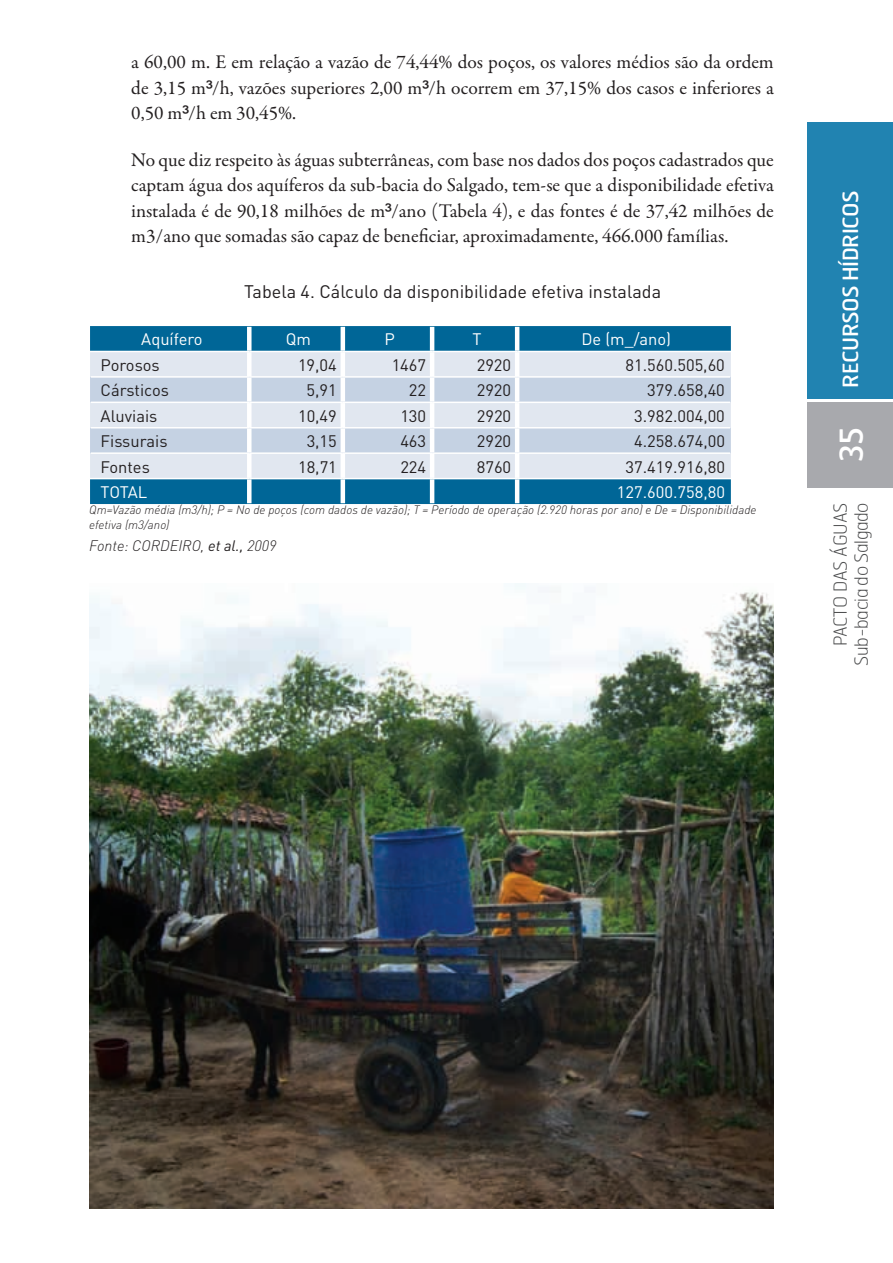
<style>
.page{position:relative;width:893px;height:1263px;background:#fff}
.page>*{position:absolute;margin:0;border:0;box-sizing:border-box;transform-origin:0 0}
.t1{font:31.5px "Hermes";color:#fff}
.t2{font:21px "Hermes";letter-spacing:-.02em;color:#fff}
.t3{font:19.5px/25.5px "Garamond Premr Pro";color:#231f20;text-align:justify}
.t4{font:18px "DIN";color:#231f20}
.t5{font:100 18px/21px "Hermes";letter-spacing:-.02em;color:#4b4c4d;text-align:right}
.t6{font:16.5px "DIN";color:#231f20}
.t7{font:16.5px "DIN";color:#fff}
.t8{font:italic 300 15px "DIN";color:#231f20}
.t9{font:italic 300 12px/14.4px "DIN";color:#231f20}
.s1{font-weight:400}
</style>
<div class="page">
<svg style="left:90px;top:326px;width:641px;height:178px;background:#046898"></svg>
<div style="left:90px;top:352px;width:641px;height:126px;background:#e1e7f0"></div>
<svg style="left:90px;top:377px;width:641px;height:76px;background:#cfd9e7"></svg>
<div style="left:247px;top:352px;width:5px;height:24px;background:#fff"></div>
<hr style="left:341px;top:352px;width:4px;height:24px;background:#fff">
<hr style="left:430px;top:352px;width:4px;height:24px;background:#fff">
<hr style="left:515px;top:352px;width:4px;height:24px;background:#fff">
<div style="left:247px;top:378px;width:5px;height:24px;background:#fff"></div>
<hr style="left:341px;top:378px;width:4px;height:24px;background:#fff">
<hr style="left:430px;top:378px;width:4px;height:24px;background:#fff">
<hr style="left:515px;top:378px;width:4px;height:24px;background:#fff">
<div style="left:247px;top:403px;width:5px;height:24px;background:#fff"></div>
<hr style="left:341px;top:403px;width:4px;height:24px;background:#fff">
<hr style="left:430px;top:403px;width:4px;height:24px;background:#fff">
<hr style="left:515px;top:403px;width:4px;height:24px;background:#fff">
<div style="left:247px;top:428px;width:5px;height:24px;background:#fff"></div>
<hr style="left:341px;top:428px;width:4px;height:24px;background:#fff">
<hr style="left:430px;top:428px;width:4px;height:24px;background:#fff">
<hr style="left:515px;top:428px;width:4px;height:24px;background:#fff">
<div style="left:247px;top:454px;width:5px;height:24px;background:#fff"></div>
<hr style="left:341px;top:454px;width:4px;height:24px;background:#fff">
<hr style="left:430px;top:454px;width:4px;height:24px;background:#fff">
<hr style="left:515px;top:454px;width:4px;height:24px;background:#fff">
<hr style="left:91px;top:376px;width:158px;height:2px;background:#fff">
<hr style="left:249px;top:376px;width:94px;height:2px;background:#fff">
<hr style="left:343px;top:376px;width:89px;height:2px;background:#fff">
<hr style="left:432px;top:376px;width:85px;height:2px;background:#fff">
<hr style="left:517px;top:376px;width:213px;height:2px;background:#fff">
<hr style="left:91px;top:402px;width:158px;height:1px;background:#fff">
<hr style="left:249px;top:402px;width:94px;height:1px;background:#fff">
<hr style="left:343px;top:402px;width:89px;height:1px;background:#fff">
<hr style="left:432px;top:402px;width:85px;height:1px;background:#fff">
<hr style="left:517px;top:402px;width:213px;height:1px;background:#fff">
<hr style="left:91px;top:427px;width:158px;height:1px;background:#fff">
<hr style="left:249px;top:427px;width:94px;height:1px;background:#fff">
<hr style="left:343px;top:427px;width:89px;height:1px;background:#fff">
<hr style="left:432px;top:427px;width:85px;height:1px;background:#fff">
<hr style="left:517px;top:427px;width:213px;height:1px;background:#fff">
<hr style="left:89px;top:351px;width:160px;height:1px;background:#fff">
<hr style="left:249px;top:351px;width:94px;height:1px;background:#fff">
<hr style="left:343px;top:351px;width:89px;height:1px;background:#fff">
<hr style="left:432px;top:351px;width:85px;height:1px;background:#fff">
<hr style="left:517px;top:351px;width:215px;height:1px;background:#fff">
<div style="left:247px;top:327px;width:5px;height:24px;background:#fff"></div>
<hr style="left:341px;top:327px;width:4px;height:24px;background:#fff">
<hr style="left:430px;top:327px;width:4px;height:24px;background:#fff">
<hr style="left:515px;top:327px;width:4px;height:24px;background:#fff">
<hr style="left:91px;top:452px;width:158px;height:2px;background:#fff">
<hr style="left:89px;top:478px;width:160px;height:1px;background:#fff">
<hr style="left:249px;top:452px;width:94px;height:2px;background:#fff">
<hr style="left:249px;top:478px;width:94px;height:1px;background:#fff">
<div style="left:247px;top:479px;width:5px;height:24px;background:#fff"></div>
<hr style="left:343px;top:452px;width:89px;height:2px;background:#fff">
<hr style="left:343px;top:478px;width:89px;height:1px;background:#fff">
<hr style="left:341px;top:479px;width:4px;height:24px;background:#fff">
<hr style="left:432px;top:452px;width:85px;height:2px;background:#fff">
<hr style="left:432px;top:478px;width:85px;height:1px;background:#fff">
<hr style="left:430px;top:479px;width:4px;height:24px;background:#fff">
<hr style="left:517px;top:452px;width:213px;height:2px;background:#fff">
<hr style="left:517px;top:478px;width:215px;height:1px;background:#fff">
<hr style="left:515px;top:479px;width:4px;height:24px;background:#fff">
<img style="left:89px;top:583px;width:685px;height:626px">
<div style="left:807px;top:123px;width:86px;height:276px;background:#2183b1"></div>
<div style="left:807px;top:403px;width:86px;height:85px;background:#a8a9ad"></div>
<p class="t3" style="left:131px;top:50px;width:644px">a 60,00 m. E em relação a vazão de 74,44% dos poços, os valores médios são da ordem de 3,15 m³/h, vazões superiores 2,00 m³/h ocorrem em 37,15% dos casos e inferiores a 0,50 m³/h em 30,45%.</p>
<p class="t3" style="left:131px;top:147px;width:644px">No que diz respeito às águas subterrâneas, com base nos dados dos poços cadastrados que captam água dos aquíferos da sub-bacia do Salgado, tem-se que a disponibilidade efetiva instalada é de 90,18 milhões de m³/ano (Tabela 4), e das fontes é de 37,42 milhões de m3/ano que somadas são capaz de beneficiar, aproximadamente, 466.000 famílias.</p>
<p class="t4" style="left:244px;top:280px;width:419px">Tabela 4. Cálculo da disponibilidade efetiva instalada</p>
<p class="t7" style="left:141px;top:329px;width:63px">Aquífero</p>
<p class="t7" style="left:286px;top:329px;width:27px">Qm</p>
<p class="t7" style="left:384px;top:329px;width:12px">P</p>
<p class="t7" style="left:472px;top:329px;width:11px">T</p>
<p class="t7" style="left:581px;top:329px;width:91px">De (m_/ano)</p>
<p class="t6" style="left:101px;top:355px;width:61px">Porosos</p>
<p class="t6" style="left:298px;top:355px;width:40px">19,04</p>
<p class="t6" style="left:392px;top:355px;width:36px">1467</p>
<p class="t6" style="left:477px;top:355px;width:36px">2920</p>
<p class="t6" style="left:625px;top:355px;width:101px">81.560.505,60</p>
<p class="t6" style="left:101px;top:380px;width:70px">Cársticos</p>
<p class="t6" style="left:307px;top:380px;width:32px">5,91</p>
<p class="t6" style="left:409px;top:380px;width:19px">22</p>
<p class="t6" style="left:477px;top:380px;width:36px">2920</p>
<p class="t6" style="left:647px;top:380px;width:79px">379.658,40</p>
<p class="t6" style="left:101px;top:405px;width:58px">Aluviais</p>
<p class="t6" style="left:298px;top:405px;width:40px">10,49</p>
<p class="t6" style="left:400px;top:405px;width:27px">130</p>
<p class="t6" style="left:477px;top:405px;width:36px">2920</p>
<p class="t6" style="left:634px;top:405px;width:92px">3.982.004,00</p>
<p class="t6" style="left:101px;top:431px;width:68px">Fissurais</p>
<p class="t6" style="left:307px;top:431px;width:32px">3,15</p>
<p class="t6" style="left:400px;top:431px;width:27px">463</p>
<p class="t6" style="left:477px;top:431px;width:36px">2920</p>
<p class="t6" style="left:634px;top:431px;width:92px">4.258.674,00</p>
<p class="t6" style="left:101px;top:456px;width:51px">Fontes</p>
<p class="t6" style="left:298px;top:456px;width:40px">18,71</p>
<p class="t6" style="left:400px;top:456px;width:27px">224</p>
<p class="t6" style="left:477px;top:456px;width:36px">8760</p>
<p class="t6" style="left:626px;top:456px;width:101px">37.419.916,80</p>
<p class="t7" style="left:101px;top:482px;width:48px">TOTAL</p>
<p class="t7" style="left:617px;top:482px;width:110px">127.600.758,80</p>
<p class="t9" style="left:89px;top:503px;width:669px">Qm=Vazão média (m3/h); P = No de poços (com dados de vazão); T = Período de operação (2.920 horas por ano) e De = Disponibilidade efetiva (m3/ano)</p>
<p class="t8" style="left:89px;top:536px;width:189px">Fonte: CORDEIRO, <span class="s1">et al.,</span> 2009</p>
<p class="t2" style="left:837px;top:388px;width:200px;rotate:-90deg">RECURSOS HÍDRICOS</p>
<h1 class="t1" style="left:831px;top:462px;width:37px;rotate:-90deg">35</h1>
<p class="t5" style="left:829px;top:666px;width:165px;rotate:-90deg">PACTO DAS ÁGUAS<br>Sub-bacia do Salgado</p>
</div>
